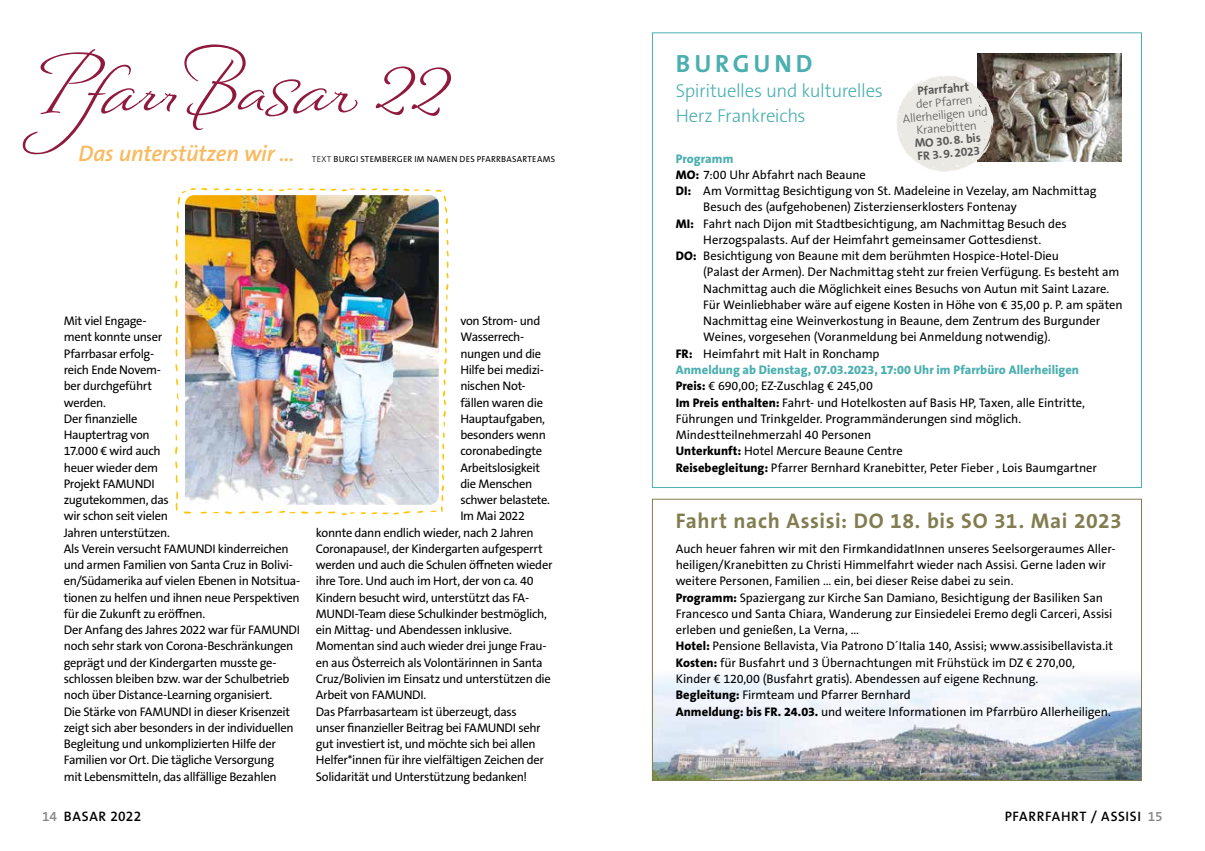
<style>
.page{position:relative;width:1205px;height:851px;background:#fff}
.page>*{position:absolute;margin:0;border:0;box-sizing:border-box;transform-origin:0 0}
.t1{font:700 25px "The Sans B W7";letter-spacing:.155em;color:#4bafb0}
.t2{font:italic 600 22.5px "The Sans B W6";letter-spacing:-.01em;color:#fab95e}
.t3{font:700 21.25px "The Sans B W7";letter-spacing:.025em;color:#827d51}
.t4{font:300 18.75px/25px "The Sans B W3";letter-spacing:-.02em;color:#4bafb0}
.t5{font:600 13.75px "The Sans B W6";letter-spacing:.045em;color:#000}
.t6{font:12.5px/16.2px "The Sans B W5 Plain";letter-spacing:-.015em;color:#000}
.t7{font:800 12.5px "The Sans B W8";color:#4bafb0}
.t8{font:12.5px "The Sans B W5 Plain";letter-spacing:-.035em;color:#000}
.t9{font:300 12.12px/12.9px "The Sans B W3";color:#575756;text-align:center}
.t10{font:700 12.12px/12.9px "The Sans B W7";color:#575756}
.t11{font:8.75px "The Sans B W5 Plain";letter-spacing:.02em;color:#000}
.s1{font-family:"The Sans B W3";font-weight:300}
.s2{font-family:"The Sans B W8";font-weight:800}
.s3{color:#878787}
</style>
<div class="page">
<img style="left:185px;top:195px;width:254px;height:309px">
<svg style="left:23px;top:44px;width:389px;height:110px"></svg>
<svg style="left:175px;top:254px;width:2px;height:6px"></svg>
<svg style="left:175px;top:419px;width:2px;height:7px"></svg>
<svg style="left:176px;top:239px;width:2px;height:8px"></svg>
<svg style="left:176px;top:405px;width:2px;height:7px"></svg>
<svg style="left:176px;top:225px;width:2px;height:8px"></svg>
<svg style="left:177px;top:211px;width:2px;height:7px"></svg>
<svg style="left:175px;top:268px;width:2px;height:6px"></svg>
<svg style="left:175px;top:434px;width:2px;height:6px"></svg>
<svg style="left:175px;top:280px;width:2px;height:9px"></svg>
<svg style="left:175px;top:446px;width:2px;height:8px"></svg>
<svg style="left:176px;top:378px;width:2px;height:7px"></svg>
<svg style="left:176px;top:364px;width:2px;height:7px"></svg>
<svg style="left:176px;top:309px;width:2px;height:8px"></svg>
<svg style="left:176px;top:475px;width:2px;height:7px"></svg>
<svg style="left:176px;top:325px;width:2px;height:31px"></svg>
<svg style="left:176px;top:491px;width:2px;height:19px"></svg>
<svg style="left:175px;top:295px;width:2px;height:7px"></svg>
<svg style="left:175px;top:461px;width:2px;height:7px"></svg>
<svg style="left:184px;top:511px;width:8px;height:3px"></svg>
<svg style="left:301px;top:511px;width:8px;height:3px"></svg>
<svg style="left:225px;top:511px;width:7px;height:3px"></svg>
<svg style="left:279px;top:511px;width:16px;height:2px"></svg>
<svg style="left:265px;top:511px;width:7px;height:2px"></svg>
<svg style="left:328px;top:511px;width:7px;height:2px"></svg>
<svg style="left:252px;top:511px;width:7px;height:2px"></svg>
<svg style="left:315px;top:511px;width:7px;height:2px"></svg>
<svg style="left:446px;top:240px;width:3px;height:60px"></svg>
<svg style="left:442px;top:306px;width:5px;height:153px"></svg>
<svg style="left:430px;top:465px;width:15px;height:47px"></svg>
<svg style="left:436px;top:190px;width:12px;height:44px"></svg>
<svg style="left:309px;top:188px;width:27px;height:3px"></svg>
<svg style="left:361px;top:188px;width:58px;height:3px"></svg>
<svg style="left:361px;top:511px;width:49px;height:3px"></svg>
<svg style="left:214px;top:188px;width:59px;height:3px"></svg>
<svg style="left:279px;top:188px;width:13px;height:3px"></svg>
<svg style="left:342px;top:188px;width:13px;height:3px"></svg>
<svg style="left:342px;top:512px;width:13px;height:3px"></svg>
<svg style="left:177px;top:188px;width:30px;height:17px"></svg>
<svg style="left:412px;top:67px;width:39px;height:49px"></svg>
<img style="left:654px;top:675px;width:486px;height:103px">
<div style="left:652px;top:499px;width:490px;height:281px;border:1px solid #827d51"></div>
<img style="left:978px;top:54px;width:143px;height:108px">
<svg style="left:897px;top:75px;width:96px;height:97px"></svg>
<h2 class="t2" style="left:79px;top:140px;width:218px">Das unterstützen wir …</h2>
<p class="t11" style="left:312px;top:153px;width:245px"><span class="s1">TEXT</span> BURGI STEMBERGER IM NAMEN DES PFARRBASARTEAMS</p>
<p class="t6" style="left:64px;top:313px;width:238px">Mit viel Engage-<br>ment konnte unser<br>Pfarrbasar erfolg-<br>reich Ende Novem-<br>ber durchgeführt<br>werden.<br>Der finanzielle<br>Hauptertrag von<br>17.000 € wird auch<br>heuer wieder dem<br>Projekt FAMUNDI<br>zugutekommen, das<br>wir schon seit vielen<br>Jahren unterstützen.<br>Als Verein versucht FAMUNDI kinderreichen und armen Familien von Santa Cruz in Bolivi&shy;en/Südamerika auf vielen Ebenen in Notsitua&shy;tionen zu helfen und ihnen neue Perspektiven für die Zukunft zu eröffnen.<br>Der Anfang des Jahres 2022 war für FAMUNDI noch sehr stark von Corona-Beschränkungen geprägt und der Kindergarten musste ge&shy;schlossen bleiben bzw. war der Schulbetrieb noch über Distance-Learning organisiert.<br>Die Stärke von FAMUNDI in dieser Krisenzeit zeigt sich aber besonders in der individuellen<br>Begleitung und unkomplizierten Hilfe der<br>Familien vor Ort. Die tägliche Versorgung<br>mit Lebensmitteln, das allfällige Bezahlen</p>
<p class="t6" style="left:460px;top:313px;width:82px">von Strom- und</p>
<p class="t6" style="left:460px;top:329px;width:65px">Wasserrech-</p>
<p class="t6" style="left:460px;top:345px;width:82px">nungen und die</p>
<p class="t6" style="left:460px;top:361px;width:85px">Hilfe bei medizi-</p>
<p class="t6" style="left:460px;top:378px;width:67px">nischen Not-</p>
<p class="t6" style="left:460px;top:394px;width:84px">fällen waren die</p>
<p class="t6" style="left:460px;top:410px;width:86px">Hauptaufgaben,</p>
<p class="t6" style="left:460px;top:426px;width:87px">besonders wenn</p>
<p class="t6" style="left:460px;top:443px;width:83px">coronabedingte</p>
<p class="t6" style="left:460px;top:459px;width:81px">Arbeitslosigkeit</p>
<p class="t6" style="left:460px;top:475px;width:74px">die Menschen</p>
<p class="t6" style="left:460px;top:491px;width:91px">schwer belastete.</p>
<p class="t8" style="left:460px;top:508px;width:66px">Im Mai 2022</p>
<p class="t6" style="left:316px;top:524px;width:219px">konnte dann endlich wieder, nach 2 Jahren</p>
<p class="t6" style="left:316px;top:540px;width:228px">Coronapause!, der Kindergarten aufgesperrt</p>
<p class="t6" style="left:316px;top:556px;width:238px">werden und auch die Schulen öffneten wieder</p>
<p class="t6" style="left:316px;top:573px;width:219px">ihre Tore. Und auch im Hort, der von ca. 40</p>
<p class="t6" style="left:316px;top:589px;width:215px">Kindern besucht wird, unterstützt das FA-</p>
<p class="t6" style="left:316px;top:605px;width:233px">MUNDI-Team diese Schulkinder bestmöglich,</p>
<p class="t6" style="left:316px;top:621px;width:197px">ein Mittag- und Abendessen inklusive.</p>
<p class="t6" style="left:316px;top:638px;width:232px">Momentan sind auch wieder drei junge Frau-</p>
<p class="t6" style="left:316px;top:654px;width:228px">en aus Österreich als Volontärinnen in Santa</p>
<p class="t6" style="left:316px;top:670px;width:237px">Cruz/Bolivien im Einsatz und unterstützen die</p>
<p class="t6" style="left:316px;top:686px;width:112px">Arbeit von FAMUNDI.</p>
<p class="t6" style="left:316px;top:703px;width:202px">Das Pfarrbasarteam ist überzeugt, dass</p>
<p class="t6" style="left:316px;top:719px;width:226px">unser finanzieller Beitrag bei FAMUNDI sehr</p>
<p class="t6" style="left:316px;top:735px;width:221px">gut investiert ist, und möchte sich bei allen</p>
<p class="t6" style="left:316px;top:751px;width:230px">Helfer*innen für ihre vielfältigen Zeichen der</p>
<p class="t6" style="left:316px;top:768px;width:213px">Solidarität und Unterstützung bedanken!</p>
<h1 class="t1" style="left:676px;top:48px;width:138px">BURGUND</h1>
<h3 class="t4" style="left:676px;top:78px;width:209px">Spirituelles und kulturelles<br>Herz Frankreichs</h3>
<p class="t10" style="left:917px;top:85px;width:53px;rotate:-5deg">Pfarrfahrt</p>
<p class="t9" style="left:901px;top:99px;width:87px;rotate:-5deg">der Pfarren<br>Allerheiligen und<br>Kranebitten</p>
<p class="t10" style="left:914px;top:137px;width:68px;rotate:-5deg">MO 30.8. bis<br>FR 3.9.2023</p>
<p class="t7" style="left:676px;top:150px;width:59px">Programm</p>
<p class="t6" style="left:676px;top:166px;width:192px"><span class="s2">MO:</span> 7:00 Uhr Abfahrt nach Beaune</p>
<p class="t6" style="left:676px;top:183px;width:422px"><span class="s2">DI:</span> Am Vormittag Besichtigung von St. Madeleine in Vezelay, am Nachmittag</p>
<p class="t6" style="left:703px;top:199px;width:315px">Besuch des (aufgehobenen) Zisterzienserklosters Fontenay</p>
<p class="t6" style="left:676px;top:215px;width:392px"><span class="s2">MI:</span> Fahrt nach Dijon mit Stadtbesichtigung, am Nachmittag Besuch des</p>
<p class="t6" style="left:703px;top:231px;width:339px">Herzogspalasts. Auf der Heimfahrt gemeinsamer Gottesdienst.</p>
<p class="t6" style="left:676px;top:248px;width:385px"><span class="s2">DO:</span> Besichtigung von Beaune mit dem berühmten Hospice-Hotel-Dieu</p>
<p class="t6" style="left:703px;top:264px;width:418px">(Palast der Armen). Der Nachmittag steht zur freien Verfügung. Es besteht am</p>
<p class="t6" style="left:703px;top:280px;width:407px">Nachmittag auch die Möglichkeit eines Besuchs von Autun mit Saint Lazare.</p>
<p class="t6" style="left:703px;top:296px;width:421px">Für Weinliebhaber wäre auf eigene Kosten in Höhe von € 35,00 p. P. am späten</p>
<p class="t6" style="left:703px;top:313px;width:398px">Nachmittag eine Weinverkostung in Beaune, dem Zentrum des Burgunder</p>
<p class="t6" style="left:703px;top:329px;width:349px">Weines, vorgesehen (Voranmeldung bei Anmeldung notwendig).</p>
<p class="t6" style="left:676px;top:345px;width:205px"><span class="s2">FR:</span> Heimfahrt mit Halt in Ronchamp</p>
<p class="t7" style="left:676px;top:361px;width:405px">Anmeldung ab Dienstag, 07.03.2023, 17:00 Uhr im Pfarrbüro Allerheiligen</p>
<p class="t6" style="left:676px;top:378px;width:423px"><span class="s2">Preis:</span> € 690,00; EZ-Zuschlag € 245,00<br><span class="s2">Im Preis enthalten:</span> Fahrt- und Hotelkosten auf Basis HP, Taxen, alle Eintritte, Führungen und Trinkgelder. Programmänderungen sind möglich.<br>Mindestteilnehmerzahl 40 Personen<br><span class="s2">Unterkunft:</span> Hotel Mercure Beaune Centre<br><span class="s2">Reisebegleitung:</span> Pfarrer Bernhard Kranebitter, Peter Fieber , Lois Baumgartner</p>
<h3 class="t3" style="left:676px;top:507px;width:447px">Fahrt nach Assisi: DO 18. bis SO 31. Mai 2023</h3>
<p class="t6" style="left:676px;top:540px;width:441px">Auch heuer fahren wir mit den FirmkandidatInnen unseres Seelsorgeraumes Aller&shy;heiligen/Kranebitten zu Christi Himmelfahrt wieder nach Assisi. Gerne laden wir weitere Personen, Familien … ein, bei dieser Reise dabei zu sein.<br><span class="s2">Programm:</span> Spaziergang zur Kirche San Damiano, Besichtigung der Basiliken San Francesco und Santa Chiara, Wanderung zur Einsiedelei Eremo degli Carceri, Assisi erleben und genießen, La Verna, …<br><span class="s2">Hotel:</span> Pensione Bellavista, Via Patrono D´Italia 140, Assisi; www.assisibellavista.it <span class="s2">Kosten:</span> für Busfahrt und 3 Übernachtungen mit Frühstück im DZ € 270,00,<br>Kinder € 120,00 (Busfahrt gratis). Abendessen auf eigene Rechnung.<br><span class="s2">Begleitung:</span> Firmteam und Pfarrer Bernhard<br><span class="s2">Anmeldung: bis FR. 24.03.</span> und weitere Informationen im Pfarrbüro Allerheiligen.</p>
<p class="t5" style="left:42px;top:807px;width:101px"><span class="s3">14</span> BASAR 2022</p>
<p class="t5" style="left:1004px;top:807px;width:160px">PFARRFAHRT / ASSISI <span class="s3">15</span></p>
</div>
